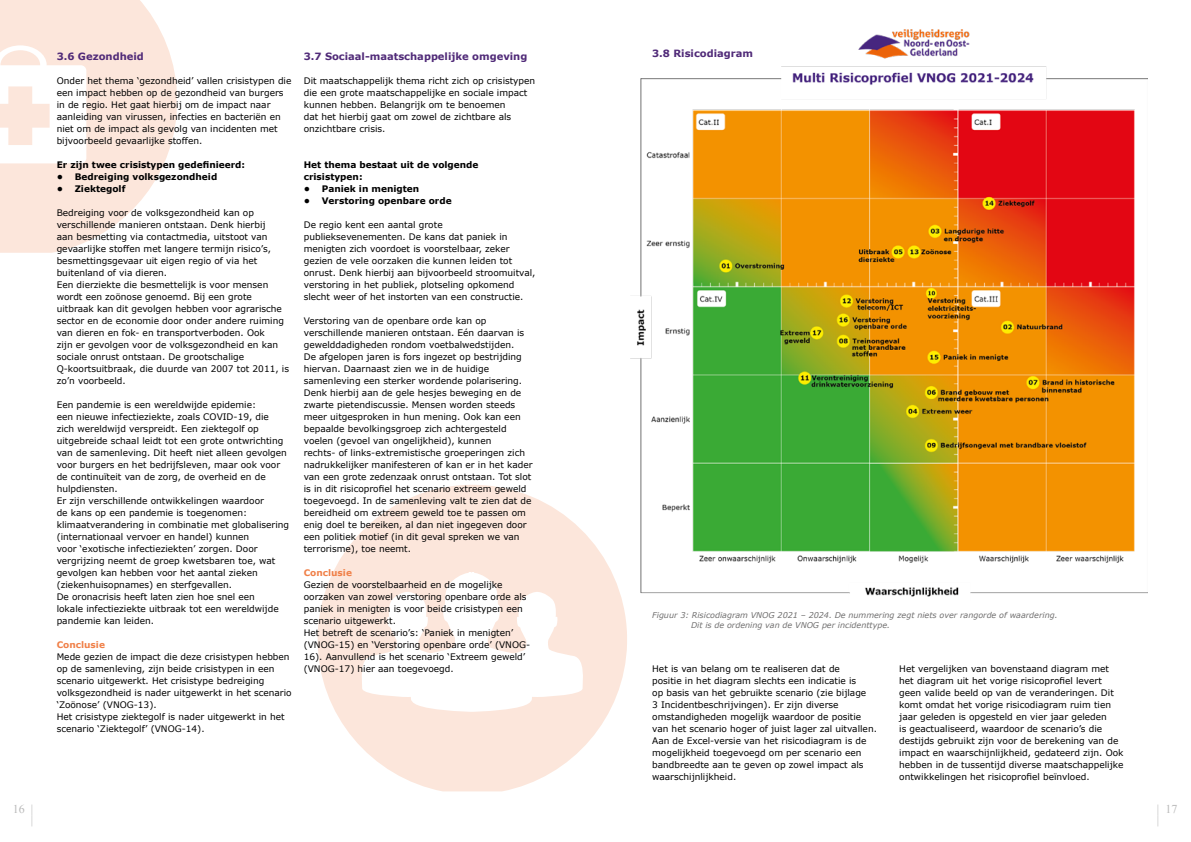
<style>
.page{position:relative;width:1191px;height:842px;background:#fff}
.page>*{position:absolute;margin:0;border:0;box-sizing:border-box;transform-origin:0 0}
.t1{font:12px/11px "Times New Roman";color:#bababa;text-align:right}
.t2{font:700 10px "Verdana";color:#502a78}
.t3{font:9px/12px "Verdana";color:#000}
.t4{font:700 9px/12px "Verdana";color:#000}
.t5{font:700 9px "Verdana";color:#f08048}
.t6{font:italic 8px/9.6px "Verdana";color:#706f6f}
</style>
<div class="page">
<svg style="left:0;top:0;width:177px;height:253px"></svg>
<svg style="left:0;top:45px;width:86px;height:118px"></svg>
<svg style="left:317px;top:485px;width:310px;height:306px"></svg>
<svg style="left:359px;top:569px;width:226px;height:145px"></svg>
<img style="left:631px;top:30px;width:516px;height:567px">
<p class="t2" style="left:57px;top:50px;width:89px">3.6 Gezondheid</p>
<p class="t3" style="left:57px;top:75px;width:236px">Onder het thema ‘gezondheid’ vallen crisistypen die een impact hebben op de gezondheid van burgers in de regio. Het gaat hierbij om de impact naar aanleiding van virussen, infecties en bacteriën en niet om de impact als gevolg van incidenten met bijvoorbeeld gevaarlijke stoffen.</p>
<p class="t4" style="left:57px;top:159px;width:190px">Er zijn twee crisistypen gedefinieerd:</p>
<p class="t4" style="left:57px;top:171px;width:162px">• Bedreiging volksgezondheid</p>
<p class="t4" style="left:57px;top:183px;width:70px">• Ziektegolf</p>
<p class="t3" style="left:57px;top:207px;width:234px">Bedreiging voor de volksgezondheid kan op verschillende manieren ontstaan. Denk hierbij<br>aan besmetting via contactmedia, uitstoot van gevaarlijke stoffen met langere termijn risico’s, besmettingsgevaar uit eigen regio of via het buitenland of via dieren.<br>Een dierziekte die besmettelijk is voor mensen wordt een zoönose genoemd. Bij een grote uitbraak kan dit gevolgen hebben voor agrarische sector en de economie door onder andere ruiming van dieren en fok- en transportverboden. Ook<br>zijn er gevolgen voor de volksgezondheid en kan sociale onrust ontstaan. De grootschalige Q-koortsuitbraak, die duurde van 2007 tot 2011, is zo’n voorbeeld.</p>
<p class="t3" style="left:57px;top:399px;width:234px">Een pandemie is een wereldwijde epidemie:<br>een nieuwe infectieziekte, zoals COVID-19, die<br>zich wereldwijd verspreidt. Een ziektegolf op uitgebreide schaal leidt tot een grote ontwrichting van de samenleving. Dit heeft niet alleen gevolgen voor burgers en het bedrijfsleven, maar ook voor de continuïteit van de zorg, de overheid en de hulpdiensten.<br>Er zijn verschillende ontwikkelingen waardoor<br>de kans op een pandemie is toegenomen: klimaatverandering in combinatie met globalisering (internationaal vervoer en handel) kunnen<br>voor ‘exotische infectieziekten’ zorgen. Door vergrijzing neemt de groep kwetsbaren toe, wat gevolgen kan hebben voor het aantal zieken (ziekenhuisopnames) en sterfgevallen.<br>De oronacrisis heeft laten zien hoe snel een<br>lokale infectieziekte uitbraak tot een wereldwijde pandemie kan leiden.</p>
<p class="t5" style="left:57px;top:639px;width:50px">Conclusie</p>
<p class="t3" style="left:57px;top:651px;width:236px">Mede gezien de impact die deze crisistypen hebben op de samenleving, zijn beide crisistypen in een scenario uitgewerkt. Het crisistype bedreiging volksgezondheid is nader uitgewerkt in het scenario ‘Zoönose’ (VNOG-13).<br>Het crisistype ziektegolf is nader uitgewerkt in het scenario ‘Ziektegolf’ (VNOG-14).</p>
<p class="t2" style="left:304px;top:50px;width:225px">3.7 Sociaal-maatschappelijke omgeving</p>
<p class="t3" style="left:304px;top:75px;width:233px">Dit maatschappelijk thema richt zich op crisistypen die een grote maatschappelijke en sociale impact kunnen hebben. Belangrijk om te benoemen<br>dat het hierbij gaat om zowel de zichtbare als onzichtbare crisis.</p>
<p class="t4" style="left:304px;top:159px;width:176px">Het thema bestaat uit de volgende crisistypen:</p>
<p class="t4" style="left:304px;top:183px;width:117px">• Paniek in menigten</p>
<p class="t4" style="left:304px;top:195px;width:149px">• Verstoring openbare orde</p>
<p class="t3" style="left:304px;top:219px;width:233px">De regio kent een aantal grote publieksevenementen. De kans dat paniek in menigten zich voordoet is voorstelbaar, zeker gezien de vele oorzaken die kunnen leiden tot onrust. Denk hierbij aan bijvoorbeeld stroomuitval, verstoring in het publiek, plotseling opkomend slecht weer of het instorten van een constructie.</p>
<p class="t3" style="left:304px;top:315px;width:230px">Verstoring van de openbare orde kan op verschillende manieren ontstaan. Eén daarvan is gewelddadigheden rondom voetbalwedstijden.<br>De afgelopen jaren is fors ingezet op bestrijding hiervan. Daarnaast zien we in de huidige samenleving een sterker wordende polarisering.<br>Denk hierbij aan de gele hesjes beweging en de zwarte pietendiscussie. Mensen worden steeds meer uitgesproken in hun mening. Ook kan een bepaalde bevolkingsgroep zich achtergesteld voelen (gevoel van ongelijkheid), kunnen<br>rechts- of links-extremistische groeperingen zich nadrukkelijker manifesteren of kan er in het kader van een grote zedenzaak onrust ontstaan. Tot slot is in dit risicoprofiel het scenario extreem geweld toegevoegd. In de samenleving valt te zien dat de bereidheid om extreem geweld toe te passen om enig doel te bereiken, al dan niet ingegeven door een politiek motief (in dit geval spreken we van terrorisme), toe neemt.</p>
<p class="t5" style="left:304px;top:567px;width:50px">Conclusie</p>
<p class="t3" style="left:304px;top:579px;width:228px">Gezien de voorstelbaarheid en de mogelijke oorzaken van zowel verstoring openbare orde als paniek in menigten is voor beide crisistypen een scenario uitgewerkt.<br>Het betreft de scenario’s: ‘Paniek in menigten’ (VNOG-15) en ‘Verstoring openbare orde’ (VNOG-16). Aanvullend is het scenario ‘Extreem geweld’ (VNOG-17) hier aan toegevoegd.</p>
<p class="t2" style="left:652px;top:47px;width:102px">3.8 Risicodiagram</p>
<p class="t6" style="left:691px;top:610px;width:368px;text-indent:-39px">Figuur 3: Risicodiagram VNOG 2021 – 2024. De nummering zegt niets over rangorde of waardering.<br>Dit is de ordening van de VNOG per incidenttype.</p>
<p class="t3" style="left:652px;top:663px;width:226px">Het is van belang om te realiseren dat de<br>positie in het diagram slechts een indicatie is<br>op basis van het gebruikte scenario (zie bijlage<br>3 Incidentbeschrijvingen). Er zijn diverse omstandigheden mogelijk waardoor de positie van het scenario hoger of juist lager zal uitvallen.<br>Aan de Excel-versie van het risicodiagram is de mogelijkheid toegevoegd om per scenario een bandbreedte aan te geven op zowel impact als waarschijnlijkheid.</p>
<p class="t3" style="left:899px;top:663px;width:226px">Het vergelijken van bovenstaand diagram met het diagram uit het vorige risicoprofiel levert geen valide beeld op van de veranderingen. Dit komt omdat het vorige risicodiagram ruim tien jaar geleden is opgesteld en vier jaar geleden<br>is geactualiseerd, waardoor de scenario’s die destijds gebruikt zijn voor de berekening van de impact en waarschijnlijkheid, gedateerd zijn. Ook hebben in de tussentijd diverse maatschappelijke ontwikkelingen het risicoprofiel beïnvloed.</p>
<h1 class="t1" style="left:13px;top:803px;width:22px">16 | |</h1>
<h1 class="t1" style="left:1157px;top:803px;width:22px;text-align:left">| 17 |</h1>
</div>
